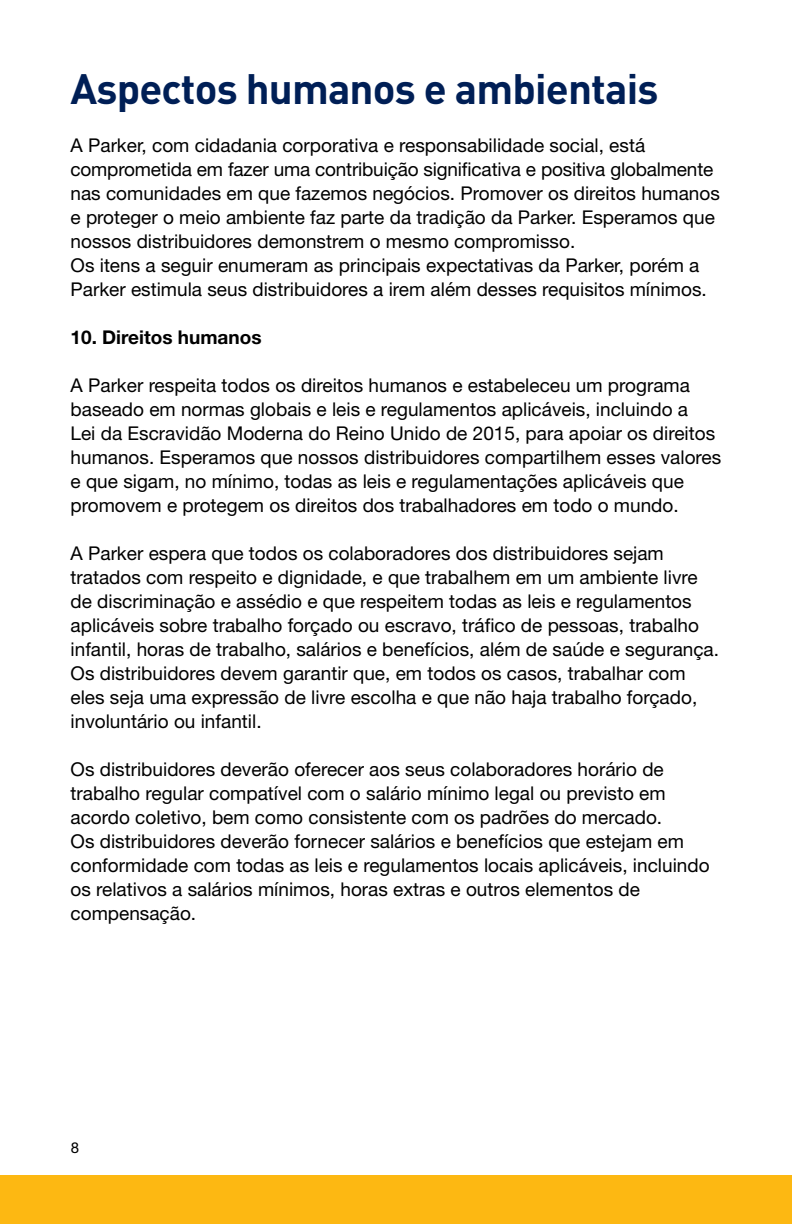
<style>
.page{position:relative;width:792px;height:1224px;background:#fff}
.page>*{position:absolute;margin:0;border:0;box-sizing:border-box;transform-origin:0 0}
.t1{font:700 42px "DINOT";letter-spacing:-.02em;color:#001f56}
.t2{font:19px/24px "Helvetica Neue LT Std";color:#000}
.t3{font:700 19px "Helvetica Neue LT Std";color:#000}
.t4{font:15px "Helvetica Neue LT Std";color:#000}
</style>
<div class="page">
<div style="left:0;top:1175px;width:792px;height:49px;background:#fdb812"></div>
<h1 class="t1" style="left:71px;top:60px;width:589px">Aspectos humanos e ambientais</h1>
<p class="t2" style="left:71px;top:133px;width:651px">A Parker, com cidadania corporativa e responsabilidade social, está comprometida em fazer uma contribuição significativa e positiva globalmente nas comunidades em que fazemos negócios. Promover os direitos humanos e proteger o meio ambiente faz parte da tradição da Parker. Esperamos que nossos distribuidores demonstrem o mesmo compromisso.<br>Os itens a seguir enumeram as principais expectativas da Parker, porém a Parker estimula seus distribuidores a irem além desses requisitos mínimos.</p>
<p class="t3" style="left:71px;top:326px;width:193px">10. Direitos humanos</p>
<p class="t2" style="left:71px;top:373px;width:652px">A Parker respeita todos os direitos humanos e estabeleceu um programa baseado em normas globais e leis e regulamentos aplicáveis, incluindo a<br>Lei da Escravidão Moderna do Reino Unido de 2015, para apoiar os direitos humanos. Esperamos que nossos distribuidores compartilhem esses valores e que sigam, no mínimo, todas as leis e regulamentações aplicáveis que promovem e protegem os direitos dos trabalhadores em todo o mundo.</p>
<p class="t2" style="left:71px;top:541px;width:650px">A Parker espera que todos os colaboradores dos distribuidores sejam tratados com respeito e dignidade, e que trabalhem em um ambiente livre de discriminação e assédio e que respeitem todas as leis e regulamentos aplicáveis sobre trabalho forçado ou escravo, tráfico de pessoas, trabalho infantil, horas de trabalho, salários e benefícios, além de saúde e segurança.<br>Os distribuidores devem garantir que, em todos os casos, trabalhar com eles seja uma expressão de livre escolha e que não haja trabalho forçado, involuntário ou infantil.</p>
<p class="t2" style="left:71px;top:757px;width:641px">Os distribuidores deverão oferecer aos seus colaboradores horário de trabalho regular compatível com o salário mínimo legal ou previsto em acordo coletivo, bem como consistente com os padrões do mercado.<br>Os distribuidores deverão fornecer salários e benefícios que estejam em conformidade com todas as leis e regulamentos locais aplicáveis, incluindo os relativos a salários mínimos, horas extras e outros elementos de compensação.</p>
<p class="t4" style="left:71px;top:1139px;width:10px">8</p>
</div>
